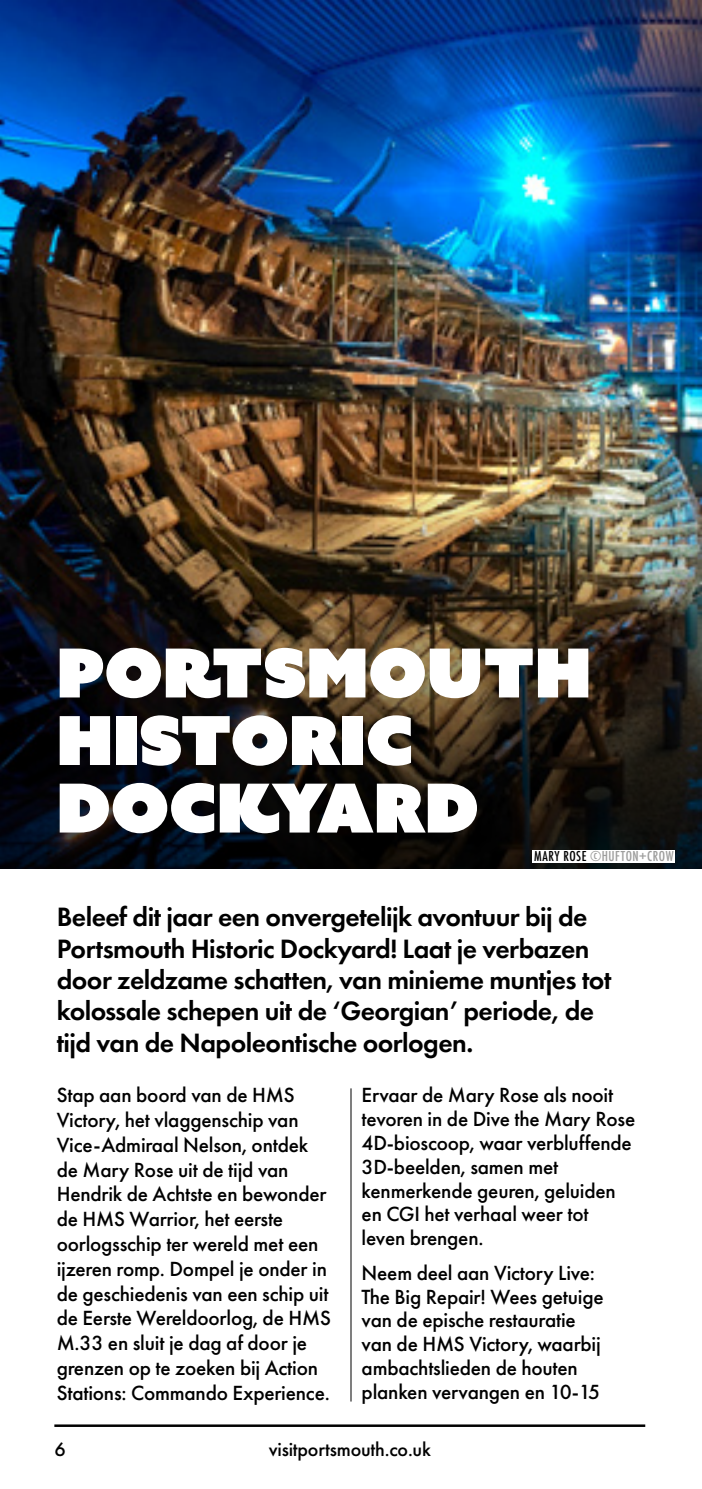
<style>
.page{position:relative;width:702px;height:1489px;background:#fff}
.page>*{position:absolute;margin:0;border:0;box-sizing:border-box;transform-origin:0 0}
.t1{font:67.5px/67.5px "Azo Sans Uber";color:#fff}
.t2{font:600 27.5px/31.2px "Futura PT";letter-spacing:-.02em;color:#000}
.t3{font:500 21.25px/24.8px "Futura PT";letter-spacing:-.01em;color:#000}
.t4{font:500 20px "Futura PT";letter-spacing:-.01em;color:#000}
.t5{font:500 15px "Futura PT Cond";letter-spacing:.035em;color:#9d9d9c}
.s1{color:#000}
</style>
<div class="page">
<img style="left:0;top:0;width:702px;height:498px">
<img style="left:0;top:498px;width:702px;height:370px">
<hr style="left:350px;top:1088px;width:1px;height:313px;background:#000">
<div style="left:532px;top:850px;width:143px;height:12px;background:#fff"></div>
<hr style="left:54px;top:1424px;width:591px;height:2px;background:#000">
<h2 class="t1" style="left:57px;top:638px;width:536px">PORTSMOUTH<br>HISTORIC<br>DOCKYARD</h2>
<p class="t5" style="left:534px;top:847px;width:141px"><span class="s1">MARY ROSE</span> ©HUFTON+CROW</p>
<p class="t2" style="left:57px;top:901px;width:556px">Beleef dit jaar een onvergetelijk avontuur bij de Portsmouth Historic Dockyard! Laat je verbazen door zeldzame schatten, van minieme muntjes tot kolossale schepen uit de ‘Georgian’ periode, de tijd van de Napoleontische oorlogen.</p>
<p class="t3" style="left:57px;top:1082px;width:276px">Stap aan boord van de HMS<br>Victory, het vlaggenschip van<br>Vice-Admiraal Nelson, ontdek de Mary Rose uit de tijd van<br>Hendrik de Achtste en bewonder de HMS Warrior, het eerste oorlogsschip ter wereld met een ijzeren romp. Dompel je onder in de geschiedenis van een schip uit de Eerste Wereldoorlog, de HMS<br>M.33 en sluit je dag af door je grenzen op te zoeken bij Action<br>Stations: Commando Experience.</p>
<p class="t3" style="left:361px;top:1083px;width:275px;line-height:23.8px">Ervaar de Mary Rose als nooit tevoren in de Dive the Mary Rose<br>4D-bioscoop, waar verbluffende<br>3D-beelden, samen met kenmerkende geuren, geluiden en CGI het verhaal weer tot leven brengen.</p>
<p class="t3" style="left:361px;top:1260px;width:243px;line-height:23.8px">Neem deel aan Victory Live:<br>The Big Repair! Wees getuige van de epische restauratie van de HMS Victory, waarbij ambachtslieden de houten planken vervangen en 10-15</p>
<p class="t4" style="left:54px;top:1437px;width:13px">6</p>
<p class="t4" style="left:269px;top:1437px;width:164px">visitportsmouth.co.uk</p>
</div>
